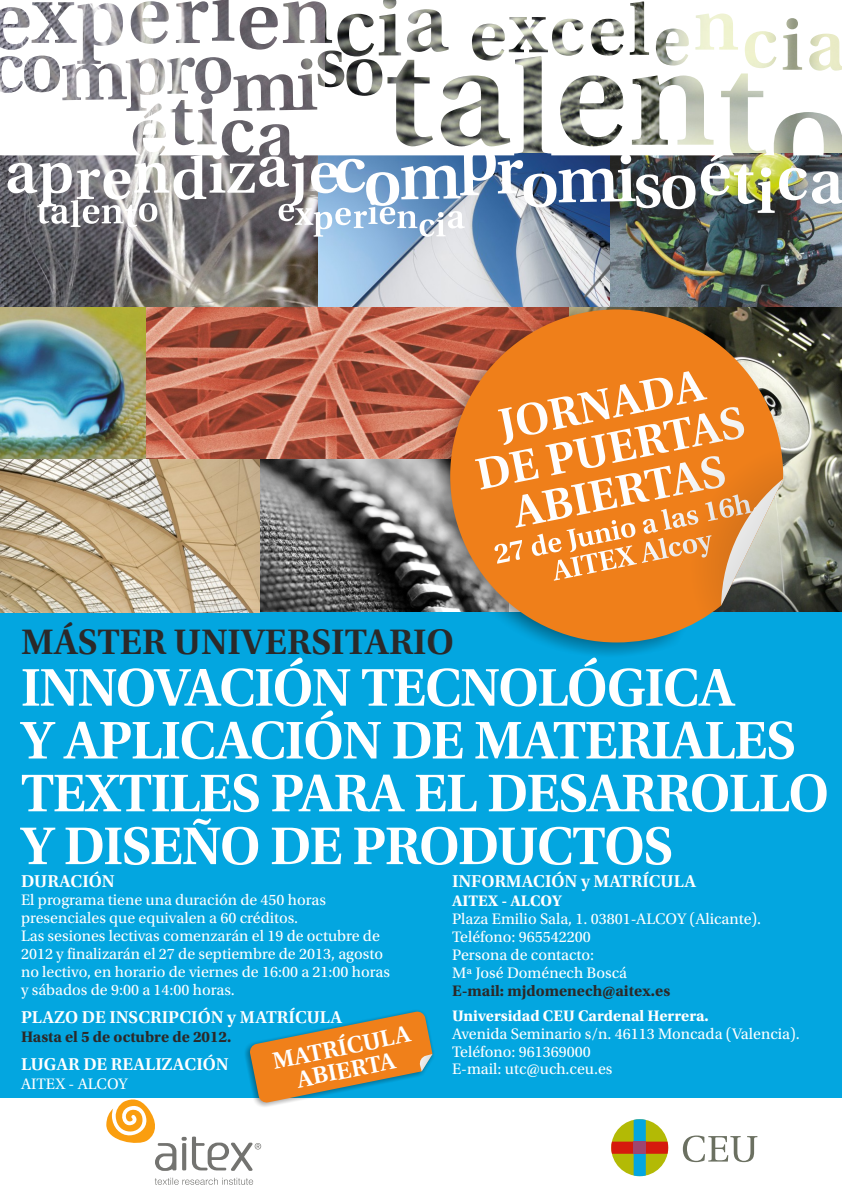
<style>
.page{position:relative;width:842px;height:1191px;background:#fff}
.page>*{position:absolute;margin:0;border:0;box-sizing:border-box;transform-origin:0 0}
.t1{font:55.8px/52.8px "Utopia Std";letter-spacing:-.03em;color:#fff}
.t2{font:37.3px "Utopia Std";color:#2b2929}
.t3{font:24.6px/23.3px "Utopia Std";color:#fff;text-align:center}
.t4{font:18px "Utopia Std";color:#fff}
.t5{font:16px/17.9px "Utopia Std";color:#fff}
.t6{font:700 16px "Utopia Std";color:#2b2929}
.t7{font:700 16px "Utopia Std";color:#fff}
</style>
<div class="page">
<img style="left:0;top:306px;width:146px;height:153px">
<img style="left:146px;top:306px;width:289px;height:153px">
<img style="left:783px;top:306px;width:59px;height:306px">
<img style="left:0;top:155px;width:319px;height:151px">
<img style="left:259px;top:459px;width:176px;height:153px">
<div style="left:0;top:612px;width:842px;height:485px;background:#03a6e0"></div>
<svg style="left:611px;top:1119px;width:57px;height:57px"></svg>
<div style="left:634px;top:1141px;width:12px;height:12px;background:#9e4570"></div>
<svg style="left:683px;top:1135px;width:74px;height:27px"></svg>
<svg style="left:106px;top:1099px;width:70px;height:71px"></svg>
<svg style="left:155px;top:1177px;width:98px;height:7px"></svg>
<svg style="left:182px;top:1136px;width:79px;height:34px"></svg>
<img style="left:0;top:459px;width:259px;height:153px">
<img style="left:609px;top:237px;width:233px;height:69px">
<img style="left:319px;top:237px;width:290px;height:69px">
<img style="left:435px;top:306px;width:348px;height:349px">
<svg style="left:450px;top:309px;width:333px;height:333px;background:#ac7844"></svg>
<svg style="left:474px;top:368px;width:285px;height:213px;background:#f09747"></svg>
<svg style="left:0;top:0;width:842px;height:147px"></svg>
<img style="left:8px;top:147px;width:834px;height:90px">
<img style="left:244px;top:1010px;width:190px;height:97px">
<svg style="left:249px;top:1011px;width:183px;height:92px"></svg>
<svg style="left:721px;top:479px;width:62px;height:126px;background:#c0a484"></svg>
<h2 class="t2" style="left:21px;top:627px;width:434px">MÁSTER UNIVERSITARIO</h2>
<h1 class="t1" style="left:21px;top:666px;width:809px">INNOVACIÓN TECNOLÓGICA<br>Y APLICACIÓN DE MATERIALES<br>TEXTILES PARA EL DESARROLLO<br>Y DISEÑO DE PRODUCTOS</h1>
<p class="t4" style="left:21px;top:873px;width:95px">DURACIÓN</p>
<p class="t4" style="left:452px;top:873px;width:245px">INFORMACIÓN y MATRÍCULA</p>
<p class="t5" style="left:21px;top:892px;width:307px">El programa tiene una duración de 450 horas</p>
<p class="t7" style="left:452px;top:894px;width:111px">AITEX - ALCOY</p>
<p class="t5" style="left:21px;top:910px;width:279px">presenciales que equivalen a 60 créditos.</p>
<p class="t5" style="left:452px;top:911px;width:311px">Plaza Emilio Sala, 1. 03801-ALCOY (Alicante).</p>
<p class="t5" style="left:21px;top:928px;width:360px">Las sesiones lectivas comenzarán el 19 de octubre de</p>
<p class="t5" style="left:452px;top:929px;width:140px">Teléfono: 965542200</p>
<p class="t5" style="left:21px;top:946px;width:364px">2012 y finalizarán el 27 de septiembre de 2013, agosto</p>
<p class="t5" style="left:452px;top:947px;width:144px">Persona de contacto:</p>
<p class="t5" style="left:21px;top:964px;width:371px">no lectivo, en horario de viernes de 16:00 a 21:00 horas</p>
<p class="t5" style="left:452px;top:965px;width:177px">Mª José Doménech Boscá</p>
<p class="t5" style="left:21px;top:982px;width:215px">y sábados de 9:00 a 14:00 horas.</p>
<p class="t4" style="left:21px;top:1009px;width:323px">PLAZO DE INSCRIPCIÓN y MATRÍCULA</p>
<p class="t7" style="left:452px;top:1009px;width:258px">Universidad CEU Cardenal Herrera.</p>
<p class="t5" style="left:452px;top:1026px;width:349px">Avenida Seminario s/n. 46113 Moncada (Valencia).<br>Teléfono: 961369000</p>
<p class="t4" style="left:21px;top:1057px;width:209px">LUGAR DE REALIZACIÓN</p>
<p class="t5" style="left:452px;top:1061px;width:162px">E-mail: utc@uch.ceu.es</p>
<p class="t5" style="left:21px;top:1076px;width:108px">AITEX - ALCOY</p>
<p class="t6" style="left:452px;top:984px;width:220px">E-mail: mjdomenech@aitex.es</p>
<p class="t6" style="left:21px;top:1030px;width:212px">Hasta el 5 de octubre de 2012.</p>
<h3 class="t3" style="left:271px;top:1051px;width:142px;rotate:-11deg">MATRÍCULA<br>ABIERTA</h3>
</div>
